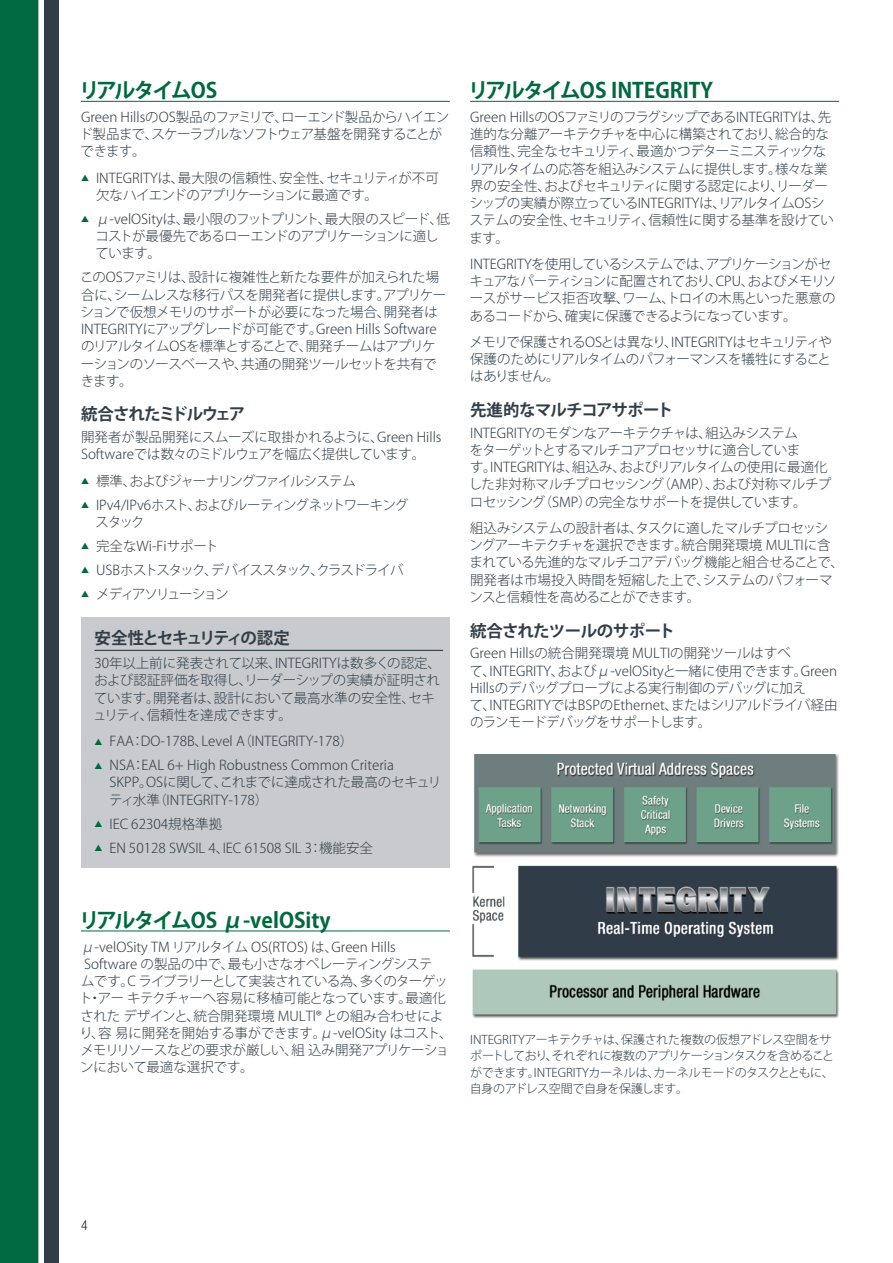
<style>
.page{position:relative;width:893px;height:1263px;background:#fff}
.page>*{position:absolute;margin:0;border:0;box-sizing:border-box;transform-origin:0 0}
.t1{font:700 21px "Koz Go Pro";color:#00693f}
.t2{font:700 21px "Koz Go Pro";letter-spacing:-.12em;color:#00693f}
.t3{font:700 16.5px "Koz Go Pro";letter-spacing:-.055em;color:#313e48}
.t4{font:700 16.5px "Koz Go Pro";letter-spacing:-.115em;color:#313e48}
.t5{font:700 16.5px "Koz Go Pro";letter-spacing:-.08em;color:#313e48}
.t6{font:300 13.5px/17.2px "Koz Go Std";letter-spacing:-.02em;color:#313e48}
.t7{font:300 13.5px/17.2px "Koz Go Std";color:#313e48}
.t8{font:300 13.5px/17.2px "Koz Go Std";letter-spacing:-.04em;color:#313e48}
.t9{font:300 13.5px/17.2px "Koz Go Std";letter-spacing:-.05em;color:#313e48}
.t10{font:300 13.5px "Koz Go Std";letter-spacing:-.055em;color:#313e48}
.t11{font:300 13.5px "Koz Go Std";letter-spacing:-.07em;color:#313e48}
.t12{font:300 13.5px "Koz Go Std";letter-spacing:-.12em;color:#313e48}
.t13{font:300 condensed 13.5px "Helvetica Neue";color:#231f20}
.t14{font:300 12px/16.5px "Koz Go Std";letter-spacing:-.03em;color:#313e48}
.s1{color:#00693f}
</style>
<div class="page">
<div style="left:0;top:0;width:38px;height:1263px;background:#00693f"></div>
<div style="left:44px;top:0;width:15px;height:1263px;background:#313e48"></div>
<hr style="left:470px;top:101px;width:369px;height:1px;background:#00693f">
<hr style="left:81px;top:101px;width:369px;height:1px;background:#00693f">
<hr style="left:81px;top:931px;width:369px;height:1px;background:#00693f">
<div style="left:81px;top:617px;width:369px;height:251px;background:#c9cace"></div>
<hr style="left:94px;top:650px;width:349px;height:1px;background:#313e48">
<img style="left:472px;top:754px;width:367px;height:264px">
<h1 class="t2" style="left:79px;top:77px;width:140px">リアルタイムOS</h1>
<p class="t6" style="left:79px;top:109px;width:371px">Green HillsのOS製品のファミリで、ローエンド製品からハイエンド製品まで、スケーラブルなソフトウェア基盤を開発することができます。</p>
<p class="t7" style="left:96px;top:169px;width:344px;text-indent:-15px"><span class="s1">▲</span> INTEGRITYは、最大限の信頼性、安全性、セキュリティが不可欠なハイエンドのアプリケーションに最適です。</p>
<p class="t8" style="left:95px;top:211px;width:356px;text-indent:-14px"><span class="s1">▲</span> μ-velOSityは、最小限のフットプリント、最大限のスピード、低コストが最優先であるローエンドのアプリケーションに適しています。</p>
<p class="t6" style="left:80px;top:269px;width:368px">このOSファミリは、設計に複雑性と新たな要件が加えられた場合に、シームレスな移行パスを開発者に提供します。アプリケーションで仮想メモリのサポートが必要になった場合、開発者は<br>INTEGRITYにアップグレードが可能です。Green Hills SoftwareのリアルタイムOSを標準とすることで、開発チームはアプリケーションのソースベースや、共通の開発ツールセットを共有できます。</p>
<p class="t5" style="left:81px;top:404px;width:166px">統合されたミドルウェア</p>
<p class="t7" style="left:81px;top:429px;width:362px">開発者が製品開発にスムーズに取掛かれるように、Green Hills<br>Softwareでは数々のミドルウェアを幅広く提供しています。</p>
<p class="t10" style="left:81px;top:472px;width:277px"><span class="s1">▲</span> 標準、およびジャーナリングファイルシステム</p>
<p class="t9" style="left:95px;top:496px;width:314px;text-indent:-14px"><span class="s1">▲</span> IPv4/IPv6ホスト、およびルーティングネットワーキングスタック</p>
<p class="t7" style="left:81px;top:538px;width:139px"><span class="s1">▲</span> 完全なWi-Fiサポート</p>
<p class="t11" style="left:81px;top:561px;width:324px"><span class="s1">▲</span> USBホストスタック、デバイススタック、クラスドライバ</p>
<p class="t12" style="left:81px;top:585px;width:149px"><span class="s1">▲</span> メディアソリューション</p>
<p class="t4" style="left:94px;top:627px;width:197px">安全性とセキュリティの認定</p>
<p class="t7" style="left:93px;top:655px;width:349px">30年以上前に発表されて以来、INTEGRITYは数多くの認定、および認証評価を取得し、リーダーシップの実績が証明されています。開発者は、設計において最高水準の安全性、セキュリティ、信頼性を達成できます。</p>
<p class="t7" style="left:94px;top:733px;width:260px"><span class="s1">▲</span> FAA：DO-178B、Level A（INTEGRITY-178）</p>
<p class="t7" style="left:109px;top:757px;width:333px;text-indent:-15px"><span class="s1">▲</span> NSA：EAL 6+ High Robustness Common Criteria<br>SKPP。OSに関して、これまでに達成された最高のセキュリティ水準（INTEGRITY-178）</p>
<p class="t7" style="left:94px;top:815px;width:129px"><span class="s1">▲</span> IEC 62304規格準拠</p>
<p class="t7" style="left:94px;top:839px;width:280px"><span class="s1">▲</span> EN 50128 SWSIL 4、IEC 61508 SIL 3：機能安全</p>
<h1 class="t1" style="left:468px;top:77px;width:247px">リアルタイムOS INTEGRITY</h1>
<p class="t6" style="left:469px;top:109px;width:367px">Green HillsのOSファミリのフラグシップであるINTEGRITYは、先進的な分離アーキテクチャを中心に構築されており、総合的な信頼性、完全なセキュリティ、最適かつデターミニスティックなリアルタイムの応答を組込みシステムに提供します。様々な業界の安全性、およびセキュリティに関する認定により、リーダーシップの実績が際立っているINTEGRITYは、リアルタイムOSシステムの安全性、セキュリティ、信頼性に関する基準を設けています。</p>
<p class="t8" style="left:470px;top:256px;width:368px">INTEGRITYを使用しているシステムでは、アプリケーションがセキュアなパーティションに配置されており、CPU、およびメモリソースがサービス拒否攻撃、ワーム、トロイの木馬といった悪意のあるコードから、確実に保護できるようになっています。</p>
<p class="t6" style="left:470px;top:334px;width:364px;text-align:justify">メモリで保護されるOSとは異なり、INTEGRITYはセキュリティや保護のためにリアルタイムのパフォーマンスを犠牲にすることはありません。</p>
<p class="t3" style="left:470px;top:399px;width:205px">先進的なマルチコアサポート</p>
<p class="t6" style="left:469px;top:424px;width:364px">INTEGRITYのモダンなアーキテクチャは、組込みシステム<br>をターゲットとするマルチコアプロセッサに適合していま<br>す。INTEGRITYは、組込み、およびリアルタイムの使用に最適化した非対称マルチプロセッシング（AMP）、および対称マルチプロセッシング（SMP）の完全なサポートを提供しています。</p>
<p class="t6" style="left:469px;top:520px;width:376px">組込みシステムの設計者は、タスクに適したマルチプロセッシングアーキテクチャを選択できます。統合開発環境 MULTIに含まれている先進的なマルチコアデバッグ機能と組合せることで、開発者は市場投入時間を短縮した上で、システムのパフォーマンスと信頼性を高めることができます。</p>
<p class="t3" style="left:470px;top:620px;width:206px">統合されたツールのサポート</p>
<p class="t7" style="left:470px;top:645px;width:369px">Green Hillsの統合開発環境 MULTIの開発ツールはすべ<br>て、INTEGRITY、およびμ-velOSityと一緒に使用できます。Green Hillsのデバッグプローブによる実行制御のデバッグに加え<br>て、INTEGRITYではBSPのEthernet、またはシリアルドライバ経由のランモードデバッグをサポートします。</p>
<h1 class="t1" style="left:79px;top:906px;width:254px">リアルタイムOS μ-velOSity</h1>
<p class="t7" style="left:81px;top:938px;width:316px">μ-velOSity TM リアルタイム OS(RTOS) は、Green Hills</p>
<p class="t6" style="left:84px;top:955px;width:350px">Software の製品の中で、最も小さなオペレーティングシステ</p>
<p class="t10" style="left:81px;top:972px;width:368px">ムです。C ライブラリーとして実装されている為、多くのターゲッ</p>
<p class="t8" style="left:79px;top:990px;width:368px">ト・アー キテクチャーへ容易に移植可能となっています。最適化</p>
<p class="t7" style="left:81px;top:1007px;width:364px">された デザインと、統合開発環境 MULTl® との組み合わせによ</p>
<p class="t6" style="left:80px;top:1024px;width:375px">り、容 易に開発を開始する事ができます。μ-velOSity はコスト、</p>
<p class="t9" style="left:80px;top:1042px;width:370px">メモリリソースなどの要求が厳しい、組 込み開発アプリケーショ</p>
<p class="t7" style="left:80px;top:1059px;width:175px">ンにおいて最適な選択です。</p>
<p class="t14" style="left:470px;top:1031px;width:366px">INTEGRITYアーキテクチャは、保護された複数の仮想アドレス空間をサポートしており、それぞれに複数のアプリケーションタスクを含めることができます。INTEGRITYカーネルは、カーネルモードのタスクとともに、自身のアドレス空間で自身を保護します。</p>
<p class="t13" style="left:81px;top:1218px;width:8px">4</p>
</div>
